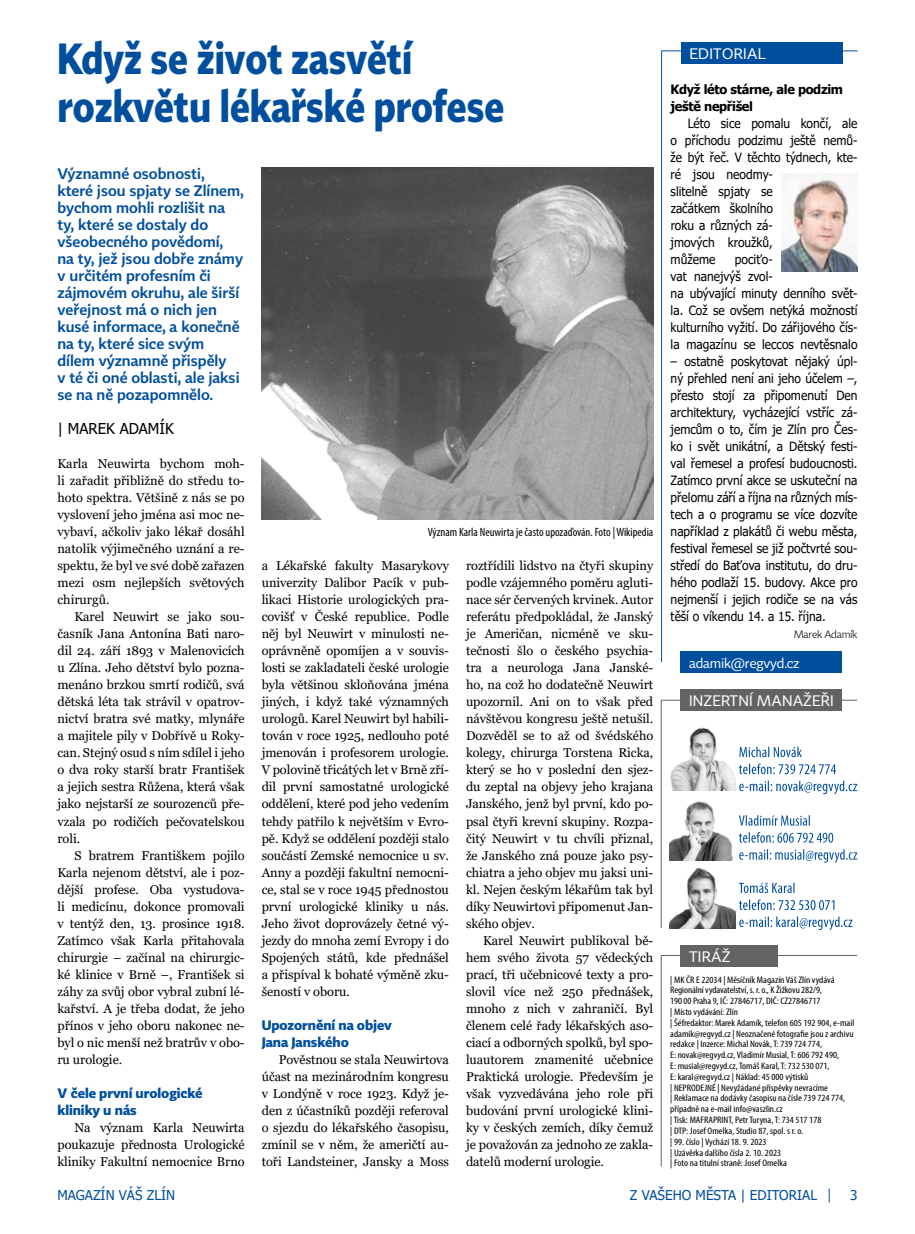
<style>
.page{position:relative;width:915px;height:1234px;background:#fff}
.page>*{position:absolute;margin:0;border:0;box-sizing:border-box;transform-origin:0 0}
.t1{font:700 42.9px/48px "Tabac Sans";color:#004f9f;scale:.85 1}
.t2{font:300 15px/17px "Tabac Sans";color:#004f9f}
.t3{font:15px "Tabac Sans";letter-spacing:.01em;color:#fff}
.t4{font:15px "Tahoma";color:#000}
.t5{font:700 13.5px/17px "Tabac Sans";letter-spacing:-.005em;color:#004f9f}
.t6{font:13.5px "Tahoma";color:#004f9f}
.t7{font:13.5px "Tabac Sans";letter-spacing:-.01em;color:#fff}
.t8{font:12.75px/17px "Georgia";letter-spacing:-.005em;color:#000;text-align:justify}
.t9{font:12.75px/17px "Tahoma";color:#000;scale:.94 1}
.t10{font:700 12.75px/17px "Tahoma";letter-spacing:-.025em;color:#000}
.t11{font:condensed 12px "Myriad Pro";color:#000}
.t12{font:300 10.5px "Tabac Sans";letter-spacing:-.025em;color:#000}
.t13{font:condensed 9.45px/10.8px "Myriad Pro";color:#000;scale:1.11 1}
.s1{font-family:"Tabac Sans"}
</style>
<div class="page">
<hr style="left:661px;top:51px;width:196px;height:1px;background:#004f9f">
<hr style="left:661px;top:51px;width:1px;height:611px;background:#004f9f">
<div style="left:680px;top:43px;width:162px;height:21px;background:#004f9f"></div>
<hr style="left:660px;top:955px;width:196px;height:1px;background:#646363">
<hr style="left:660px;top:955px;width:1px;height:210px;background:#646363">
<div style="left:680px;top:944px;width:98px;height:22px;background:#646363"></div>
<svg style="left:739px;top:849px;width:117px;height:13px"></svg>
<svg style="left:738px;top:832px;width:95px;height:10px"></svg>
<svg style="left:739px;top:815px;width:70px;height:10px"></svg>
<svg style="left:739px;top:780px;width:117px;height:14px"></svg>
<svg style="left:738px;top:763px;width:97px;height:11px"></svg>
<svg style="left:739px;top:746px;width:62px;height:11px"></svg>
<svg style="left:739px;top:916px;width:113px;height:13px"></svg>
<svg style="left:739px;top:899px;width:95px;height:10px"></svg>
<svg style="left:739px;top:882px;width:55px;height:10px"></svg>
<img style="left:670px;top:727px;width:65px;height:63px">
<img style="left:669px;top:801px;width:66px;height:126px">
<hr style="left:660px;top:699px;width:196px;height:1px;background:#646363">
<hr style="left:660px;top:700px;width:1px;height:227px;background:#646363">
<div style="left:680px;top:689px;width:162px;height:22px;background:#646363"></div>
<img style="left:781px;top:173px;width:75px;height:98px">
<div style="left:680px;top:651px;width:162px;height:21px;background:#004f9f"></div>
<img style="left:261px;top:167px;width:392px;height:352px">
<h1 class="t1" style="left:57px;top:34px;width:527px">Když se život zasvětí rozkvětu lékařské profese</h1>
<p class="t2" style="left:57px;top:165px;width:188px">Významné osobnosti, které jsou spjaty se Zlínem, bychom mohli rozlišit na ty, které se dostaly do všeobecného povědomí,<br>na ty, jež jsou dobře známy v určitém profesním či zájmovém okruhu, ale širší veřejnost má o nich jen kusé informace, a konečně na ty, které sice svým dílem významně přispěly<br>v té či oné oblasti, ale jaksi se na ně pozapomnělo.</p>
<p class="t4" style="left:57px;top:418px;width:118px">| MAREK ADAMÍK</p>
<p class="t8" style="left:57px;top:455px;width:189px">Karla Neuwirta bychom moh&shy;li zařadit přibližně do středu to&shy;hoto spektra. Většině z nás se po vyslovení jeho jména asi moc ne&shy;vybaví, ačkoliv jako lékař dosáhl natolik výjimečného uznání a re&shy;spektu, že byl ve své době zařazen mezi osm nejlepších světových chirurgů.</p>
<p class="t8" style="left:57px;top:608px;width:189px;text-indent:17px">Karel Neuwirt se jako sou&shy;časník Jana Antonína Bati naro&shy;dil 24. září 1893 v Malenovicích u Zlína. Jeho dětství bylo pozna&shy;menáno brzkou smrtí rodičů, svá dětská léta tak strávil v opatrov&shy;nictví bratra své matky, mlynáře a majitele pily v Dobřívě u Roky&shy;can. Stejný osud s ním sdílel i jeho o dva roky starší bratr František a jejich sestra Růžena, která však jako nejstarší ze sourozenců pře&shy;vzala po rodičích pečovatelskou roli.</p>
<p class="t8" style="left:57px;top:846px;width:189px;text-indent:17px">S bratrem Františkem pojilo Karla nejenom dětství, ale i poz&shy;dější profese. Oba vystudova&shy;li medicínu, dokonce promovali v tentýž den, 13. prosince 1918.<br>Zatímco však Karla přitahovala chirurgie – začínal na chirurgic&shy;ké klinice v Brně –, František si záhy za svůj obor vybral zubní lé&shy;kařství. A je třeba dodat, že jeho přínos v jeho oboru nakonec ne&shy;byl o nic menší než bratrův v obo&shy;ru urologie.</p>
<p class="t5" style="left:57px;top:1084px;width:147px">V čele první urologické kliniky u nás</p>
<p class="t8" style="left:57px;top:1118px;width:189px;text-indent:17px">Na význam Karla Neuwirta poukazuje přednosta Urologické kliniky Fakultní nemocnice Brno</p>
<p class="t11" style="left:427px;top:525px;width:227px">Význam Karla Neuwirta je často upozaďován. Foto | Wikipedia</p>
<p class="t8" style="left:261px;top:557px;width:189px">a Lékařské fakulty Masarykovy univerzity Dalibor Pacík v pub&shy;likaci Historie urologických pra&shy;covišť v České republice. Podle něj byl Neuwirt v minulosti ne&shy;oprávněně opomíjen a v souvis&shy;losti se zakladateli české urologie byla většinou skloňována jména jiných, i když také významných urologů. Karel Neuwirt byl habili&shy;tován v roce 1925, nedlouho poté jmenován i profesorem urologie.<br>V polovině třicátých let v Brně zří&shy;dil první samostatné urologické oddělení, které pod jeho vedením tehdy patřilo k největším v Evro&shy;pě. Když se oddělení později stalo součástí Zemské nemocnice u sv.<br>Anny a později fakultní nemocni&shy;ce, stal se v roce 1945 přednostou první urologické kliniky u nás.<br>Jeho život doprovázely četné vý&shy;jezdy do mnoha zemí Evropy i do Spojených států, kde přednášel a přispíval k bohaté výměně zku&shy;šeností v oboru.</p>
<p class="t5" style="left:261px;top:1016px;width:132px">Upozornění na objev<br>Jana Janského</p>
<p class="t8" style="left:261px;top:1050px;width:189px;text-indent:17px">Pověstnou se stala Neuwirtova účast na mezinárodním kongresu v Londýně v roce 1923. Když je&shy;den z účastníků později referoval o sjezdu do lékařského časopisu, zmínil se v něm, že američtí au&shy;toři Landsteiner, Jansky a Moss</p>
<p class="t8" style="left:466px;top:557px;width:189px">roztřídili lidstvo na čtyři skupiny podle vzájemného poměru agluti&shy;nace sér červených krvinek. Autor referátu předpokládal, že Janský je Američan, nicméně ve sku&shy;tečnosti šlo o českého psychia&shy;tra a neurologa Jana Janské&shy;ho, na což ho dodatečně Neuwirt upozornil. Ani on to však před návštěvou kongresu ještě netušil.<br>Dozvěděl se to až od švédského kolegy, chirurga Torstena Ricka, který se ho v poslední den sjez&shy;du zeptal na objevy jeho krajana Janského, jenž byl první, kdo po&shy;psal čtyři krevní skupiny. Rozpa&shy;čitý Neuwirt v tu chvíli přiznal, že Janského zná pouze jako psy&shy;chiatra a jeho objev mu jaksi uni&shy;kl. Nejen českým lékařům tak byl díky Neuwirtovi připomenut Jan&shy;ského objev.</p>
<p class="t8" style="left:466px;top:931px;width:189px;text-indent:17px">Karel Neuwirt publikoval bě&shy;hem svého života 57 vědeckých prací, tři učebnicové texty a pro&shy;slovil více než 250 přednášek, mnoho z nich v zahraničí. Byl členem celé řady lékařských aso&shy;ciací a odborných spolků, byl spo&shy;luautorem znamenité učebnice Praktická urologie. Především je však vyzvedávána jeho role při budování první urologické klini&shy;ky v českých zemích, díky čemuž je považován za jednoho ze zakla&shy;datelů moderní urologie.</p>
<p class="t3" style="left:689px;top:45px;width:78px">EDITORIAL</p>
<p class="t10" style="left:670px;top:81px;width:174px">Když léto stárne, ale podzim ještě nepřišel</p>
<p class="t9" style="left:670px;top:115px;width:200px;text-indent:17px">Léto sice pomalu končí, ale o příchodu podzimu ještě nemů&shy;že být řeč. V těchto týdnech, kte&shy;ré jsou neodmy-<br>slitelně spjaty se<br>začátkem školního<br>roku a různých zá-<br>jmových kroužků,<br>můžeme</p>
<p class="t9" style="left:670px;top:251px;width:200px;text-indent:64px">pociťo-<br>vat nanejvýš zvol-<br>na ubývající minuty denního svět&shy;la. Což se ovšem netýká možností kulturního vyžití. Do zářijového čís&shy;la magazínu se leccos nevtěsnalo</p>
<p class="t9" style="left:670px;top:353px;width:200px;text-align:justify">– ostatně poskytovat nějaký úpl&shy;ný přehled není ani jeho účelem –, přesto stojí za připomenutí Den architektury, vycházející vstříc zá&shy;jemcům o to, čím je Zlín pro Čes&shy;ko i svět unikátní, a Dětský festi&shy;val řemesel a profesí budoucnosti.<br>Zatímco první akce se uskuteční na přelomu září a října na různých mís&shy;tech a o programu se více dozvíte například z plakátů či webu města, festival řemesel se již počtvrté sou&shy;středí do Baťova institutu, do dru&shy;hého podlaží 15. budovy. Akce pro nejmenší i jejich rodiče se na vás těší o víkendu 14. a 15. října.</p>
<p class="t12" style="left:793px;top:628px;width:65px">Marek Adamík</p>
<p class="t7" style="left:688px;top:654px;width:112px">adamik@regvyd.cz</p>
<p class="t3" style="left:688px;top:692px;width:146px">INZERTNÍ MANAŽEŘI</p>
<p class="t3" style="left:688px;top:947px;width:43px">TIRÁŽ</p>
<p class="t13" style="left:670px;top:973px;width:167px">| MK ČR E 22034 | Měsíčník Magazín Váš Zlín vydává Regionální vydavatelství, s. r. o., K Žižkovu 282/9,<br>190 00 Praha 9, IČ: 27846717, DIČ: CZ27846717<br>| Místo vydávání: Zlín<br>| Šéfredaktor: Marek Adamík, telefon 605 192 904, e-mail adamik@regvyd.cz | Neoznačené fotografie jsou z archivu redakce | Inzerce: Michal Novák, T: 739 724 774,<br>E: novak@regvyd.cz, Vladimír Musial, T: 606 792 490,<br>E: musial@regvyd.cz, Tomáš Karal, T: 732 530 071,<br>E: karal@regvyd.cz | Náklad: 45 000 výtisků<br>| NEPRODEJNÉ | Nevyžádané příspěvky nevracíme<br>| Reklamace na dodávky časopisu na čísle 739 724 774, případně na e-mail info@vaszlin.cz<br>| Tisk: MAFRAPRINT, Petr Turyna, T: 734 517 178<br>| DTP: Josef Omelka, Studio 87, spol. s r. o.<br>| 99. číslo | Vychází 18. 9. 2023<br>| Uzávěrka dalšího čísla 2. 10. 2023<br>| Foto na titulní straně: Josef Omelka</p>
<p class="t6" style="left:57px;top:1185px;width:119px">MAGAZÍN VÁŠ ZLÍN</p>
<p class="t6" style="left:629px;top:1185px;width:203px">Z VAŠEHO MĚSTA | EDITORIAL <span class="s1">|</span></p>
<p class="t6" style="left:849px;top:1185px;width:9px">3</p>
</div>
